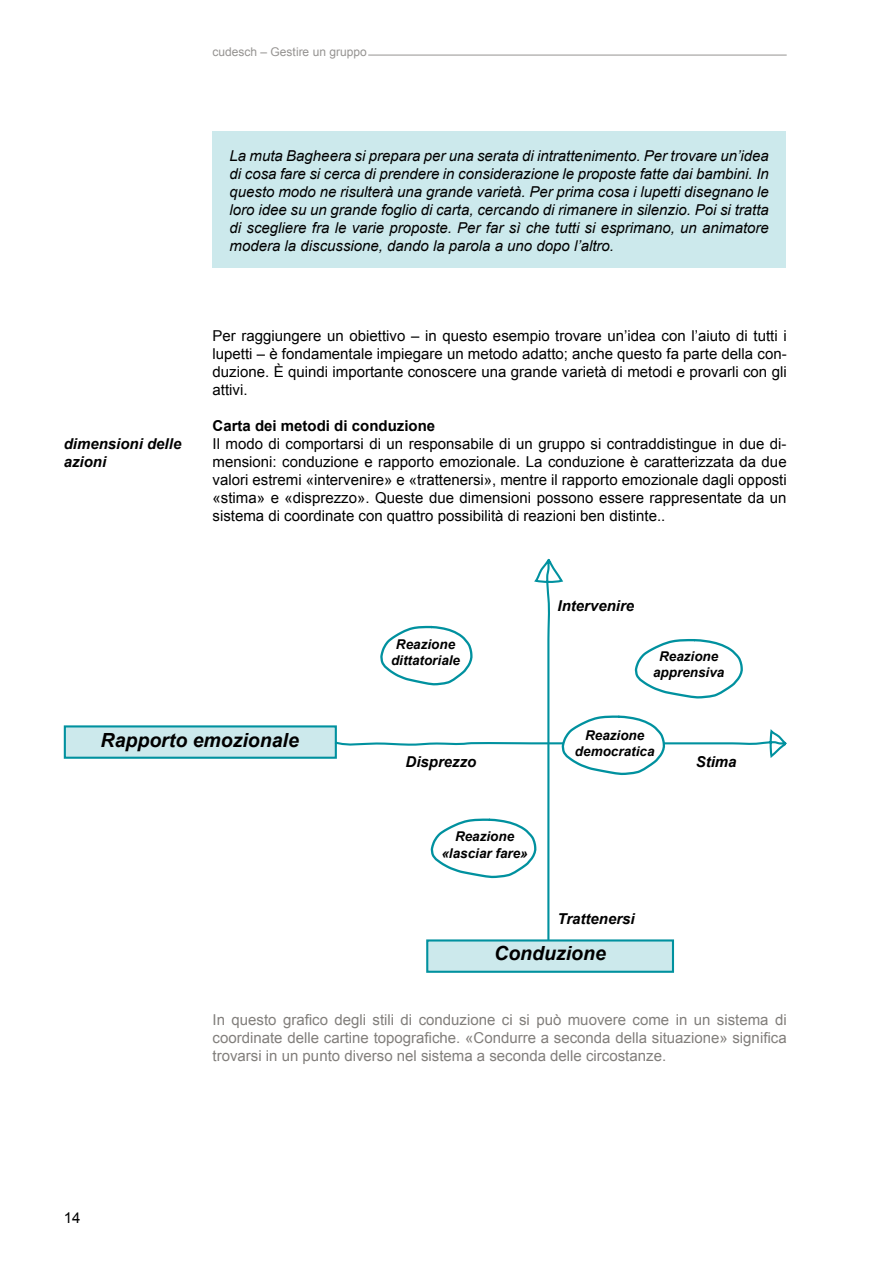
<style>
.page{position:relative;width:893px;height:1263px;background:#fff}
.page>*{position:absolute;margin:0;border:0;box-sizing:border-box;transform-origin:0 0}
.t1{font:italic 700 19.5px "Arial";color:#000}
.t2{font:15px/18px "Arial";color:#000;text-align:justify}
.t3{font:italic 15px/18px "Arial";color:#000;text-align:justify}
.t4{font:15px/18px "Arial";color:#817e7b;text-align:justify}
.t5{font:italic 700 15px/18px "Arial";color:#000}
.t6{font:700 15px "Arial";color:#000}
.t7{font:italic 700 13.5px/16.2px "Arial";color:#000;text-align:center}
.t8{font:12px "Arial";color:#959391}
</style>
<div class="page">
<hr style="left:368px;top:55px;width:419px;height:1px;background:#959391">
<div style="left:213px;top:132px;width:573px;height:136px;background:#cce9ec"></div>
<div style="left:64px;top:725px;width:273px;height:34px;background:#cce9ec;border:2px solid #00919f"></div>
<div style="left:426px;top:939px;width:248px;height:34px;background:#cce9ec;border:2px solid #00919f"></div>
<svg style="left:332px;top:558px;width:455px;height:389px"></svg>
<p class="t8" style="left:213px;top:43px;width:156px">cudesch – Gestire un gruppo</p>
<p class="t5" style="left:64px;top:436px;width:119px">dimensioni delle azioni</p>
<p class="t3" style="left:230px;top:147px;width:541px">La muta Bagheera si prepara per una serata di intrattenimento. Per trovare un’idea di cosa fare si cerca di prendere in considerazione le proposte fatte dai bambini. In questo modo ne risulterà una grande varietà. Per prima cosa i lupetti disegnano le loro idee su un grande foglio di carta, cercando di rimanere in silenzio. Poi si tratta di scegliere fra le varie proposte. Per far sì che tutti si esprimano, un animatore modera la discussione, dando la parola a uno dopo l’altro.</p>
<p class="t2" style="left:213px;top:327px;width:576px">Per raggiungere un obiettivo – in questo esempio trovare un’idea con l’aiuto di tutti i lupetti – è fondamentale impiegare un metodo adatto; anche questo fa parte della con&shy;duzione. È quindi importante conoscere una grande varietà di metodi e provarli con gli attivi.</p>
<p class="t6" style="left:213px;top:416px;width:224px">Carta dei metodi di conduzione</p>
<p class="t2" style="left:213px;top:435px;width:576px">Il modo di comportarsi di un responsabile di un gruppo si contraddistingue in due di&shy;mensioni: conduzione e rapporto emozionale. La conduzione è caratterizzata da due valori estremi «intervenire» e «trattenersi», mentre il rapporto emozionale dagli opposti «stima» e «disprezzo». Queste due dimensioni possono essere rappresentate da un sistema di coordinate con quattro possibilità di reazioni ben distinte..</p>
<p class="t7" style="left:391px;top:637px;width:71px">Reazione dittatoriale</p>
<p class="t5" style="left:557px;top:598px;width:78px">Intervenire</p>
<p class="t7" style="left:653px;top:649px;width:73px">Reazione apprensiva</p>
<h1 class="t1" style="left:101px;top:728px;width:200px">Rapporto emozionale</h1>
<p class="t7" style="left:575px;top:728px;width:81px">Reazione democratica</p>
<p class="t5" style="left:406px;top:754px;width:72px">Disprezzo</p>
<p class="t5" style="left:696px;top:754px;width:42px">Stima</p>
<p class="t7" style="left:441px;top:829px;width:88px">Reazione «lasciar fare»</p>
<p class="t5" style="left:557px;top:910px;width:79px">Trattenersi</p>
<h1 class="t1" style="left:494px;top:940px;width:113px">Conduzione</h1>
<p class="t2" style="left:64px;top:1209px;width:18px">14</p>
<p class="t4" style="left:213px;top:1011px;width:576px">In questo grafico degli stili di conduzione ci si può muovere come in un sistema di coordinate delle cartine topografiche. «Condurre a seconda della situazione» significa trovarsi in un punto diverso nel sistema a seconda delle circostanze.</p>
</div>
